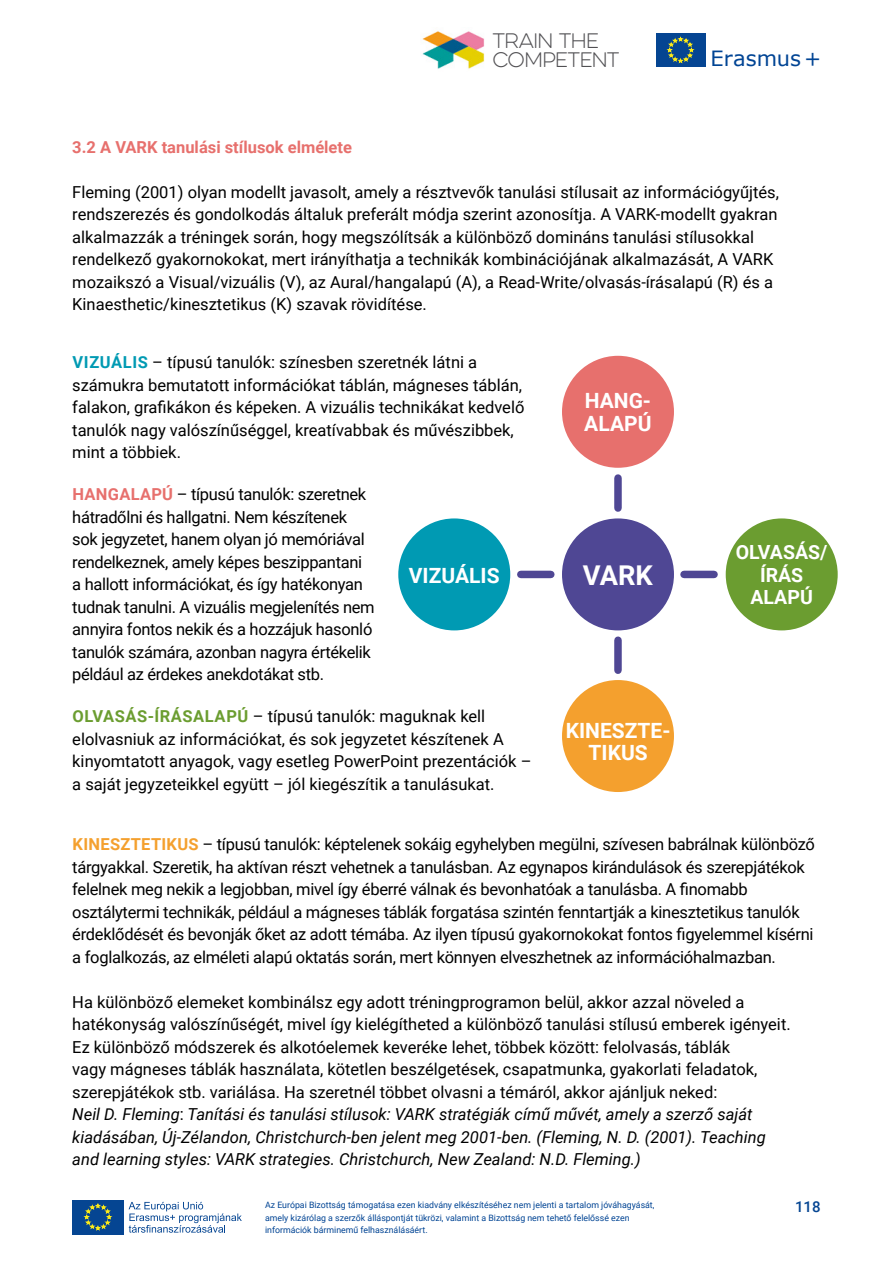
<style>
.page{position:relative;width:893px;height:1263px;background:#fff}
.page>*{position:absolute;margin:0;border:0;box-sizing:border-box;transform-origin:0 0}
.t1{font:700 27.3px "Roboto";color:#fff}
.t2{font:700 21px/22.5px "Roboto";color:#fff}
.t3{font:21px "Verdana";color:#004494}
.t4{font:700 19.5px/22.5px "Roboto";color:#fff;text-align:center}
.t5{font:100 18.9px/19px "Eveleth W01 Clean";letter-spacing:-.055em;color:#515053}
.t6{font:16.5px/22.5px "Roboto";color:#000}
.t7{font:16.5px/22.5px "Roboto";letter-spacing:-.02em;color:#000}
.t8{font:700 16.5px "Roboto";color:#e7706d}
.t9{font:500 15px "Roboto";color:#054592}
.t10{font:8.85px/12.8px "Roboto";color:#004494}
.s1{font-weight:700;color:#009ab3}
.s2{font-weight:700;color:#e7706d}
.s3{font-weight:700;color:#6b9d30}
.s4{font-weight:700;color:#f4a02e}
.s5{font-style:italic}
</style>
<div class="page">
<div style="left:72px;top:1200px;width:52px;height:34px;background:#054592"></div>
<svg style="left:84px;top:1203px;width:27px;height:27px"></svg>
<svg style="left:129px;top:1202px;width:113px;height:31px"></svg>
<div style="left:656px;top:33px;width:49px;height:34px;background:#054592"></div>
<svg style="left:667px;top:37px;width:26px;height:26px"></svg>
<img style="left:422px;top:31px;width:63px;height:38px">
<div style="left:562px;top:518px;width:112px;height:112px;background:#4f4794;border-radius:50%"></div>
<div style="left:562px;top:356px;width:112px;height:112px;background:#e7706d;border-radius:50%"></div>
<div style="left:398px;top:518px;width:112px;height:112px;background:#009ab3;border-radius:50%"></div>
<div style="left:726px;top:518px;width:112px;height:112px;background:#6b9d30;border-radius:50%"></div>
<div style="left:562px;top:680px;width:112px;height:112px;background:#f4a02e;border-radius:50%"></div>
<div style="left:614px;top:478px;width:8px;height:30px;background:#4f4794"></div>
<div style="left:614px;top:640px;width:8px;height:30px;background:#4f4794"></div>
<div style="left:521px;top:571px;width:30px;height:7px;background:#4f4794"></div>
<div style="left:684px;top:571px;width:30px;height:7px;background:#4f4794"></div>
<p class="t5" style="left:492px;top:31px;width:129px">TRAIN THE<br>COMPETENT</p>
<p class="t3" style="left:711px;top:44px;width:112px">Erasmus +</p>
<p class="t8" style="left:72px;top:135px;width:281px">3.2 A VARK tanulási stílusok elmélete</p>
<p class="t6" style="left:72px;top:180px;width:708px">Fleming (2001) olyan modellt javasolt, amely a résztvevők tanulási stílusait az információgyűjtés, rendszerezés és gondolkodás általuk preferált módja szerint azonosítja. A VARK-modellt gyakran alkalmazzák a tréningek során, hogy megszólítsák a különböző domináns tanulási stílusokkal rendelkező gyakornokokat, mert irányíthatja a technikák kombinációjának alkalmazását, A VARK mozaikszó a Visual/vizuális (V), az Aural/hangalapú (A), a Read-Write/olvasás-írásalapú (R) és a Kinaesthetic/kinesztetikus (K) szavak rövidítése.</p>
<p class="t6" style="left:72px;top:350px;width:454px"><span class="s1">VIZUÁLIS</span> – típusú tanulók: színesben szeretnék látni a számukra bemutatott információkat táblán, mágneses táblán, falakon, grafikákon és képeken. A vizuális technikákat kedvelő tanulók nagy valószínűséggel, kreatívabbak és művészibbek, mint a többiek.</p>
<p class="t7" style="left:72px;top:482px;width:304px"><span class="s2">HANGALAPÚ</span> – típusú tanulók: szeretnek hátradőlni és hallgatni. Nem készítenek sok jegyzetet, hanem olyan jó memóriával rendelkeznek, amely képes beszippantani a hallott információkat, és így hatékonyan tudnak tanulni. A vizuális megjelenítés nem annyira fontos nekik és a hozzájuk hasonló tanulók számára, azonban nagyra értékelik például az érdekes anekdotákat stb.</p>
<p class="t6" style="left:72px;top:704px;width:461px"><span class="s3">OLVASÁS-ÍRÁSALAPÚ</span> – típusú tanulók: maguknak kell elolvasniuk az információkat, és sok jegyzetet készítenek A kinyomtatott anyagok, vagy esetleg PowerPoint prezentációk – a saját jegyzeteikkel együtt – jól kiegészítik a tanulásukat.</p>
<p class="t2" style="left:584px;top:389px;width:69px">HANG-<br>ALAPÚ</p>
<p class="t4" style="left:736px;top:540px;width:93px">OLVASÁS/<br>ÍRÁS<br>ALAPÚ</p>
<p class="t2" style="left:409px;top:563px;width:92px">VIZUÁLIS</p>
<h1 class="t1" style="left:583px;top:556px;width:71px">VARK</h1>
<p class="t2" style="left:566px;top:718px;width:106px;text-align:center">KINESZTE-<br>TIKUS</p>
<p class="t6" style="left:72px;top:832px;width:744px"><span class="s4">KINESZTETIKUS</span> – típusú tanulók: képtelenek sokáig egyhelyben megülni, szívesen babrálnak különböző tárgyakkal. Szeretik, ha aktívan részt vehetnek a tanulásban. Az egynapos kirándulások és szerepjátékok felelnek meg nekik a legjobban, mivel így éberré válnak és bevonhatóak a tanulásba. A finomabb osztálytermi technikák, például a mágneses táblák forgatása szintén fenntartják a kinesztetikus tanulók érdeklődését és bevonják őket az adott témába. Az ilyen típusú gyakornokokat fontos figyelemmel kísérni a foglalkozás, az elméleti alapú oktatás során, mert könnyen elveszhetnek az információhalmazban.</p>
<p class="t6" style="left:72px;top:990px;width:720px">Ha különböző elemeket kombinálsz egy adott tréningprogramon belül, akkor azzal növeled a hatékonyság valószínűségét, mivel így kielégítheted a különböző tanulási stílusú emberek igényeit.<br>Ez különböző módszerek és alkotóelemek keveréke lehet, többek között: felolvasás, táblák<br>vagy mágneses táblák használata, kötetlen beszélgetések, csapatmunka, gyakorlati feladatok, szerepjátékok stb. variálása. Ha szeretnél többet olvasni a témáról, akkor ajánljuk neked:<br><span class="s5">Neil D. Fleming</span>: <span class="s5">Tanítási és tanulási stílusok: VARK stratégiák című művét, amely a szerző saját kiadásában, Új-Zélandon, Christchurch-ben jelent meg 2001-ben. (Fleming, N. D. (2001). Teaching and learning styles: VARK strategies. Christchurch, New Zealand: N.D. Fleming.)</span></p>
<p class="t10" style="left:265px;top:1198px;width:391px">Az Európai Bizottság támogatása ezen kiadvány elkészítéséhez nem jelenti a tartalom jóváhagyását, amely kizárólag a szerzők álláspontját tükrözi, valamint a Bizottság nem tehető felelőssé ezen információk bárminemű felhasználásáért.</p>
<p class="t9" style="left:795px;top:1196px;width:27px">118</p>
</div>
